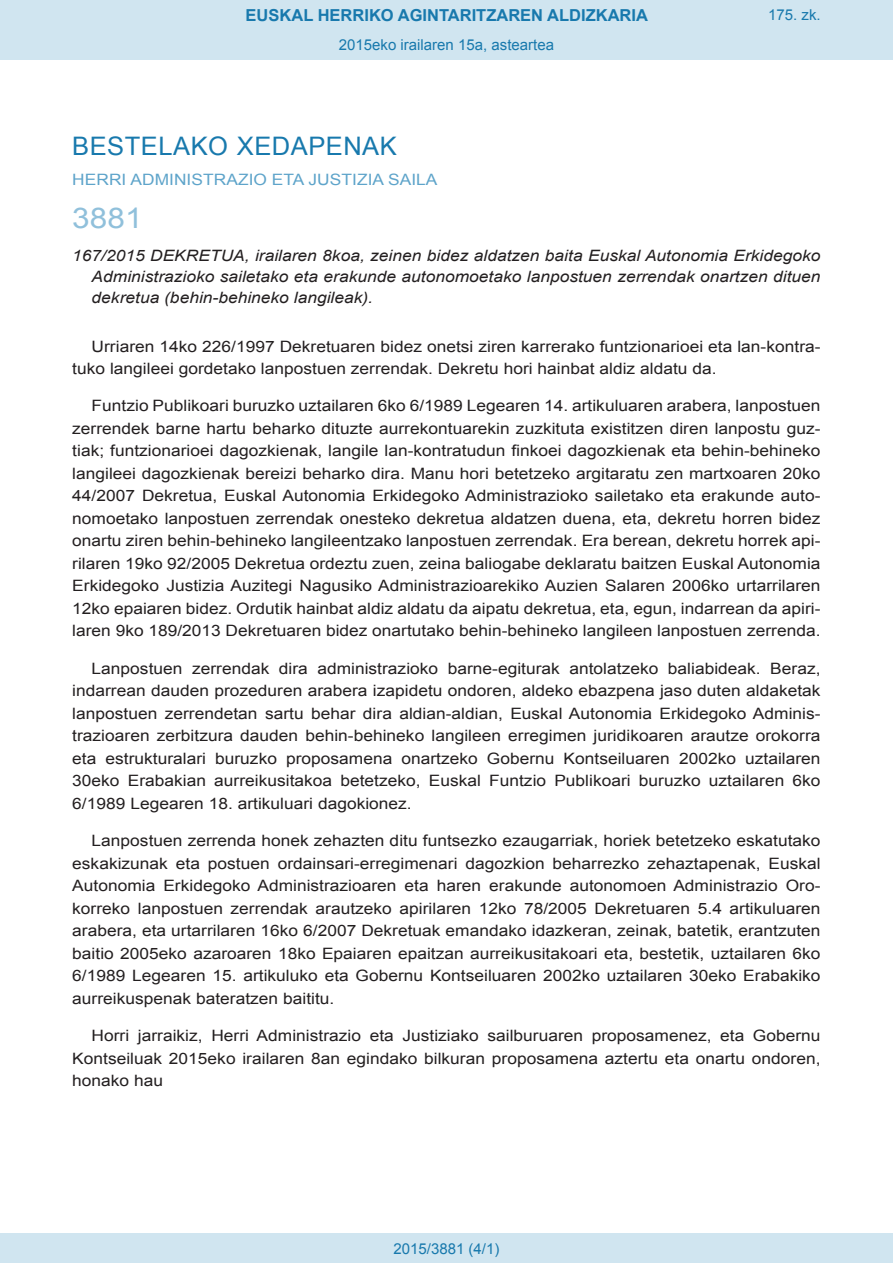
<style>
.page{position:relative;width:893px;height:1263px;background:#fff}
.page>*{position:absolute;margin:0;border:0;box-sizing:border-box;transform-origin:0 0}
.BOPVOrden{font:28.5px "Arial";color:#90c0db;scale:1.11 1}
.BOPVSeccion{font:25.5px "Arial";letter-spacing:.02em;color:#1879ad}
.t1{font:700 16.5px "Arial";color:#1879ad}
.BOPVDetalle{font:15.6px/22.5px "Arial";color:#231f20;text-align:justify;scale:1.11 1}
.BOPVTitulo{font:italic 15.6px/21px "Arial";color:#231f20;text-align:justify;scale:1.11 1}
.BOPVOrganismo{font:15.6px "Arial";letter-spacing:.005em;color:#5ea4ca;scale:1.11 1}
.Paginacion_Centro{font:15px "Arial";color:#1879ad}
</style>
<div class="page">
<div style="left:0;top:0;width:893px;height:60px;background:#d0e5f0"></div>
<div style="left:0;top:1233px;width:893px;height:30px;background:#d0e5f0"></div>
<p class="t1" style="left:246px;top:4px;width:404px">EUSKAL HERRIKO AGINTARITZAREN ALDIZKARIA</p>
<p class="Paginacion_Centro" style="left:339px;top:35px;width:217px">2015eko irailaren 15a, asteartea</p>
<p class="Paginacion_Centro" style="left:768px;top:5px;width:54px">175. zk.</p>
<p class="BOPVSeccion" style="left:72px;top:129px;width:326px">BESTELAKO XEDAPENAK</p>
<p class="BOPVOrganismo" style="left:72px;top:169px;width:331px">HERRI ADMINISTRAZIO ETA JUSTIZIA SAILA</p>
<p class="BOPVOrden" style="left:72px;top:199px;width:65px">3881</p>
<p class="BOPVTitulo" style="left:92px;top:246px;width:658px;text-indent:-19px">167/2015 DEKRETUA, irailaren 8koa, zeinen bidez aldatzen baita Euskal Autonomia Erkidegoko Administrazioko sailetako eta erakunde autonomoetako lanpostuen zerrendak onartzen dituen dekretua (behin-behineko langileak).</p>
<p class="BOPVDetalle" style="left:72px;top:335px;width:676px;text-indent:19px">Urriaren 14ko 226/1997 Dekretuaren bidez onetsi ziren karrerako funtzionarioei eta lan-kontra&shy;tuko langileei gordetako lanpostuen zerrendak. Dekretu hori hainbat aldiz aldatu da.</p>
<p class="BOPVDetalle" style="left:72px;top:395px;width:676px;text-indent:19px">Funtzio Publikoari buruzko uztailaren 6ko 6/1989 Legearen 14. artikuluaren arabera, lanpostuen zerrendek barne hartu beharko dituzte aurrekontuarekin zuzkituta existitzen diren lanpostu guz&shy;tiak; funtzionarioei dagozkienak, langile lan-kontratudun finkoei dagozkienak eta behin-behineko langileei dagozkienak bereizi beharko dira. Manu hori betetzeko argitaratu zen martxoaren 20ko 44/2007 Dekretua, Euskal Autonomia Erkidegoko Administrazioko sailetako eta erakunde auto&shy;nomoetako lanpostuen zerrendak onesteko dekretua aldatzen duena, eta, dekretu horren bidez onartu ziren behin-behineko langileentzako lanpostuen zerrendak. Era berean, dekretu horrek api&shy;rilaren 19ko 92/2005 Dekretua ordeztu zuen, zeina baliogabe deklaratu baitzen Euskal Autonomia Erkidegoko Justizia Auzitegi Nagusiko Administrazioarekiko Auzien Salaren 2006ko urtarrilaren 12ko epaiaren bidez. Ordutik hainbat aldiz aldatu da aipatu dekretua, eta, egun, indarrean da apiri&shy;laren 9ko 189/2013 Dekretuaren bidez onartutako behin-behineko langileen lanpostuen zerrenda.</p>
<p class="BOPVDetalle" style="left:72px;top:657px;width:676px;text-indent:19px">Lanpostuen zerrendak dira administrazioko barne-egiturak antolatzeko baliabideak. Beraz, indarrean dauden prozeduren arabera izapidetu ondoren, aldeko ebazpena jaso duten aldaketak lanpostuen zerrendetan sartu behar dira aldian-aldian, Euskal Autonomia Erkidegoko Adminis&shy;trazioaren zerbitzura dauden behin-behineko langileen erregimen juridikoaren arautze orokorra eta estrukturalari buruzko proposamena onartzeko Gobernu Kontseiluaren 2002ko uztailaren 30eko Erabakian aurreikusitakoa betetzeko, Euskal Funtzio Publikoari buruzko uztailaren 6ko 6/1989 Legearen 18. artikuluari dagokionez.</p>
<p class="BOPVDetalle" style="left:72px;top:830px;width:676px;text-indent:19px">Lanpostuen zerrenda honek zehazten ditu funtsezko ezaugarriak, horiek betetzeko eskatutako eskakizunak eta postuen ordainsari-erregimenari dagozkion beharrezko zehaztapenak, Euskal Autonomia Erkidegoko Administrazioaren eta haren erakunde autonomoen Administrazio Oro&shy;korreko lanpostuen zerrendak arautzeko apirilaren 12ko 78/2005 Dekretuaren 5.4 artikuluaren arabera, eta urtarrilaren 16ko 6/2007 Dekretuak emandako idazkeran, zeinak, batetik, erantzuten baitio 2005eko azaroaren 18ko Epaiaren epaitzan aurreikusitakoari eta, bestetik, uztailaren 6ko 6/1989 Legearen 15. artikuluko eta Gobernu Kontseiluaren 2002ko uztailaren 30eko Erabakiko aurreikuspenak bateratzen baititu.</p>
<p class="BOPVDetalle" style="left:72px;top:1024px;width:676px;text-indent:19px">Horri jarraikiz, Herri Administrazio eta Justiziako sailburuaren proposamenez, eta Gobernu Kontseiluak 2015eko irailaren 8an egindako bilkuran proposamena aztertu eta onartu ondoren, honako hau</p>
<p class="Paginacion_Centro" style="left:393px;top:1238px;width:107px">2015/3881 (4/1)</p>
</div>
